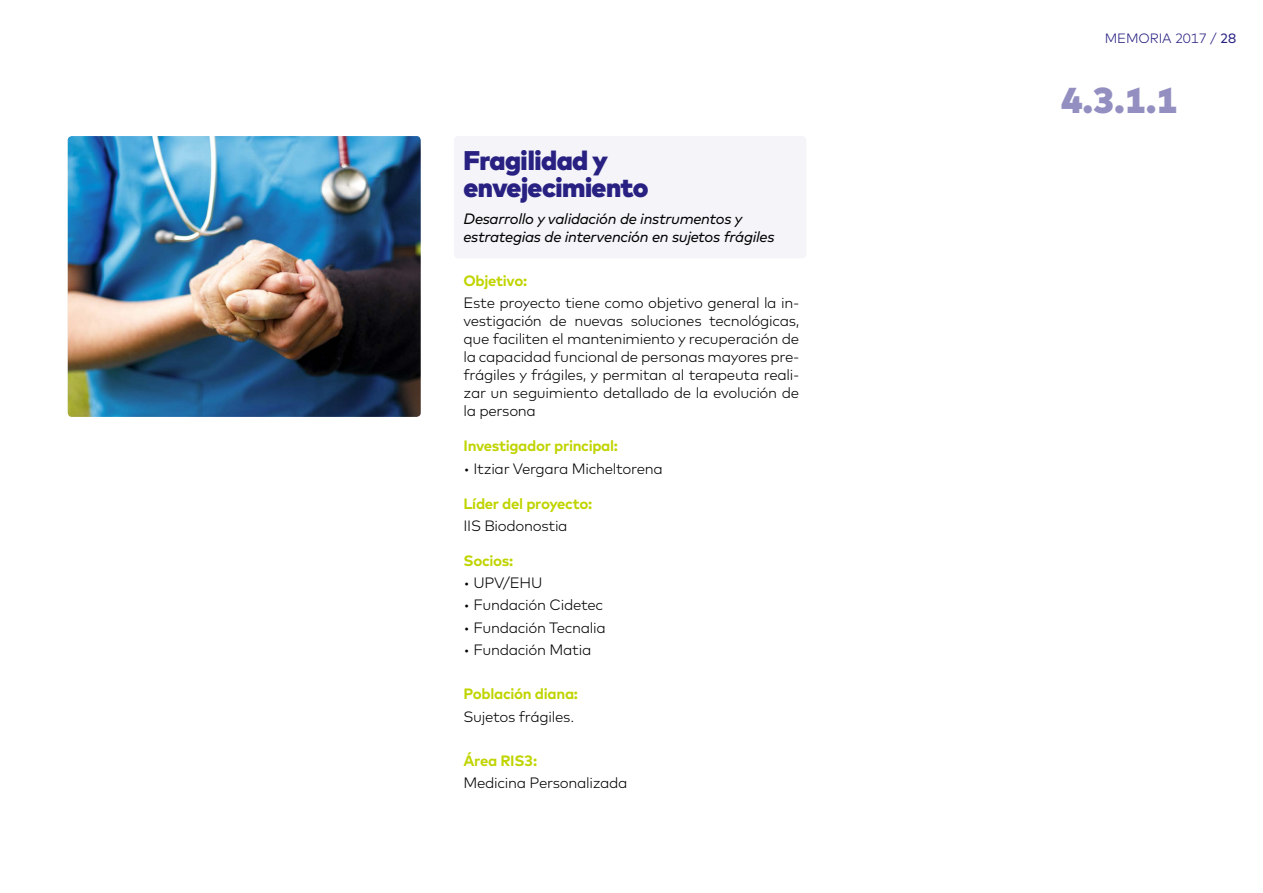
<style>
.page{position:relative;width:1263px;height:893px;background:#fff}
.page>*{position:absolute;margin:0;border:0;box-sizing:border-box;transform-origin:0 0}
.t1{font:900 36px "Bio Mark";color:#9390c1}
.t2{font:900 27px/27px "Bio Mark";letter-spacing:-.02em;color:#282182}
.t3{font:300 15px/18px "Bio Mark";letter-spacing:-.02em;color:#000;text-align:justify}
.t4{font:700 15px "Bio Mark";letter-spacing:-.02em;color:#c0d400}
.t5{font:italic 15px/18px "Bio Mark";letter-spacing:-.02em;color:#000}
.t6{font:300 13.5px "Bio Mark";letter-spacing:-.01em;color:#282182}
.s1{font-weight:400}
</style>
<div class="page">
<div style="left:454px;top:136px;width:352px;height:122px;background:#f4f4f9;border-radius:4px"></div>
<img style="left:68px;top:136px;width:353px;height:281px">
<h2 class="t2" style="left:463px;top:146px;width:187px">Fragilidad y envejecimiento</h2>
<p class="t5" style="left:463px;top:209px;width:312px">Desarrollo y validación de instrumentos y estrategias de intervención en sujetos frágiles</p>
<p class="t4" style="left:463px;top:271px;width:65px">Objetivo:</p>
<p class="t3" style="left:463px;top:294px;width:337px">Este proyecto tiene como objetivo general la in&shy;vestigación de nuevas soluciones tecnológicas, que faciliten el mantenimiento y recuperación de la capacidad funcional de personas mayores pre&shy;frágiles y frágiles, y permitan al terapeuta reali&shy;zar un seguimiento detallado de la evolución de la persona</p>
<p class="t4" style="left:463px;top:436px;width:156px">Investigador principal:</p>
<p class="t3" style="left:463px;top:459px;width:201px">• Itziar Vergara Micheltorena</p>
<p class="t4" style="left:463px;top:494px;width:130px">Líder del proyecto:</p>
<p class="t3" style="left:463px;top:517px;width:106px">IIS Biodonostia</p>
<p class="t4" style="left:463px;top:551px;width:51px">Socios:</p>
<p class="t3" style="left:463px;top:574px;width:80px">• UPV/EHU</p>
<p class="t3" style="left:463px;top:596px;width:141px">• Fundación Cidetec</p>
<p class="t3" style="left:463px;top:618px;width:144px">• Fundación Tecnalia</p>
<p class="t3" style="left:463px;top:641px;width:129px">• Fundación Matia</p>
<p class="t4" style="left:463px;top:684px;width:116px">Población diana:</p>
<p class="t3" style="left:463px;top:707px;width:112px">Sujetos frágiles.</p>
<p class="t4" style="left:463px;top:751px;width:75px">Área RIS3:</p>
<p class="t3" style="left:463px;top:774px;width:166px">Medicina Personalizada</p>
<p class="t6" style="left:1105px;top:30px;width:133px">MEMORIA 2017 / <span class="s1">28</span></p>
<h1 class="t1" style="left:1061px;top:77px;width:118px">4.3.1.1</h1>
</div>
